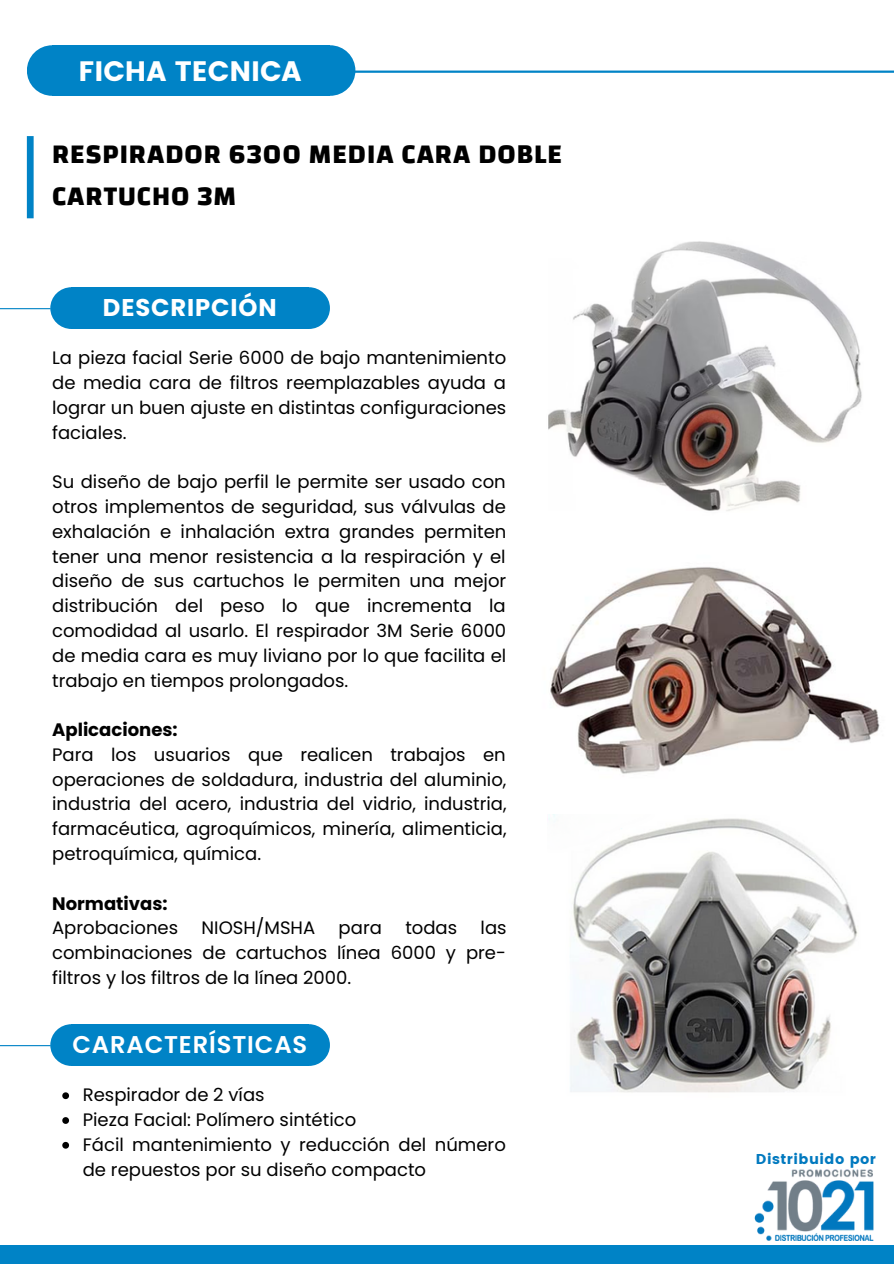
<style>
.page{position:relative;width:894px;height:1264px;background:#fff}
.page>*{position:absolute;margin:0;border:0;box-sizing:border-box;transform-origin:0 0}
.t1{font:28.05px "Poppins";color:#fff}
.t2{font:700 27.9px/41.7px "Changa";letter-spacing:.035em;color:#000}
.t3{font:600 24.15px "Poppins";letter-spacing:.035em;color:#fff}
.t4{font:700 24.15px "Poppins";letter-spacing:.035em;color:#fff}
.t5{font:18px/24.8px "Poppins";color:#000;text-align:justify}
.t6{font:700 18px "Poppins";color:#000}
.t7{font:14.25px "Poppins";letter-spacing:.035em;color:#0179bf}
</style>
<div class="page">
<div style="left:27px;top:45px;width:50px;height:51px;background:#0083c6;border-radius:50%"></div>
<hr style="left:302px;top:71px;width:591px;height:2px;background:#0083c6">
<div style="left:305px;top:45px;width:50px;height:51px;background:#0083c6;border-radius:50%"></div>
<div style="left:52px;top:45px;width:278px;height:51px;background:#0083c6"></div>
<div style="left:27px;top:136px;width:7px;height:82px;background:#0083c6"></div>
<img style="left:754px;top:1169px;width:120px;height:71px">
<div style="left:0;top:1245px;width:893px;height:18px;background:#0083c6"></div>
<div style="left:50px;top:287px;width:43px;height:42px;background:#0083c6;border-radius:50%"></div>
<div style="left:71px;top:287px;width:238px;height:42px;background:#0083c6"></div>
<div style="left:288px;top:287px;width:42px;height:42px;background:#0083c6;border-radius:50%"></div>
<hr style="left:0;top:308px;width:51px;height:1px;background:#0083c6">
<div style="left:50px;top:1024px;width:43px;height:41px;background:#0083c6;border-radius:50%"></div>
<div style="left:71px;top:1024px;width:238px;height:41px;background:#0083c6"></div>
<div style="left:288px;top:1024px;width:42px;height:41px;background:#0083c6;border-radius:50%"></div>
<hr style="left:0;top:1045px;width:51px;height:1px;background:#0083c6">
<img style="left:548px;top:241px;width:314px;height:270px">
<img style="left:550px;top:567px;width:330px;height:207px">
<img style="left:548px;top:815px;width:310px;height:278px">
<svg style="left:62px;top:1092px;width:7px;height:7px"></svg>
<svg style="left:62px;top:1117px;width:7px;height:6px"></svg>
<svg style="left:62px;top:1141px;width:7px;height:7px"></svg>
<p class="t1" style="left:78px;top:55px;width:225px">FICHA TECNICA</p>
<p class="t2" style="left:52px;top:133px;width:511px">RESPIRADOR 6300 MEDIA CARA DOBLE<br>CARTUCHO 3M</p>
<p class="t4" style="left:103px;top:290px;width:175px">DESCRIPCIÓN</p>
<p class="t5" style="left:52px;top:346px;width:455px">La pieza facial Serie 6000 de bajo mantenimiento de media cara de filtros reemplazables ayuda a lograr un buen ajuste en distintas configuraciones faciales.</p>
<p class="t5" style="left:52px;top:469px;width:455px">Su diseño de bajo perfil le permite ser usado con otros implementos de seguridad, sus válvulas de exhalación e inhalación extra grandes permiten tener una menor resistencia a la respiración y el diseño de sus cartuchos le permiten una mejor distribución del peso lo que incrementa la comodidad al usarlo. El respirador 3M Serie 6000 de media cara es muy liviano por lo que facilita el trabajo en tiempos prolongados.</p>
<p class="t6" style="left:52px;top:717px;width:127px">Aplicaciones:</p>
<p class="t5" style="left:52px;top:742px;width:456px">Para los usuarios que realicen trabajos en operaciones de soldadura, industria del aluminio, industria del acero, industria del vidrio, industria, farmacéutica, agroquímicos, minería, alimenticia, petroquímica, química.</p>
<p class="t6" style="left:52px;top:890px;width:117px">Normativas:</p>
<p class="t5" style="left:52px;top:915px;width:127px">Aprobaciones</p>
<p class="t5" style="left:201px;top:915px;width:115px">NIOSH/MSHA</p>
<p class="t5" style="left:338px;top:915px;width:45px">para</p>
<p class="t5" style="left:405px;top:915px;width:53px">todas</p>
<p class="t5" style="left:52px;top:915px;width:456px;text-indent:428px">las combinaciones de cartuchos línea 6000 y pre&shy;filtros y los filtros de la línea 2000.</p>
<p class="t3" style="left:72px;top:1027px;width:236px">CARACTERÍSTICAS</p>
<p class="t5" style="left:83px;top:1082px;width:183px">Respirador de 2 vías</p>
<p class="t5" style="left:83px;top:1107px;width:275px">Pieza Facial: Polímero sintético</p>
<p class="t5" style="left:83px;top:1132px;width:424px">Fácil mantenimiento y reducción del número de repuestos por su diseño compacto</p>
<p class="t7" style="left:755px;top:1150px;width:121px">Distribuido por</p>
</div>
